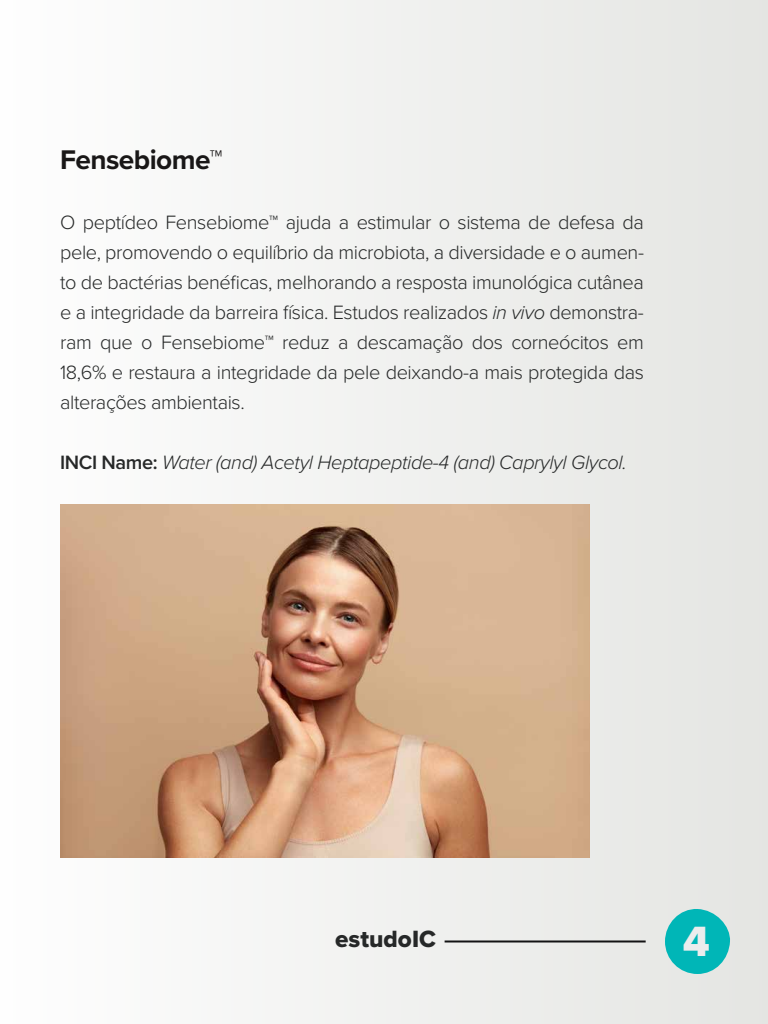
<style>
.page{position:relative;width:768px;height:1024px;background:#fff}
.page>*{position:absolute;margin:0;border:0;box-sizing:border-box;transform-origin:0 0}
.t1{font:43.9px "Proxima Nova Extrabld";color:#ebeded}
.t2{font:700 28px "Proxima Nova";letter-spacing:-.02em;color:#191717}
.t3{font:24.4px "Proxima Nova Extrabld";color:#262828}
.t4{font:300 20px/30px "Proxima Nova";letter-spacing:-.02em;color:#262828;text-align:justify}
.t5{font:italic 300 20px "Proxima Nova";letter-spacing:-.02em;color:#262828}
.s1{font-style:italic}
.s2{font-weight:600;font-style:normal}
</style>
<div class="page">
<div style="left:0;top:0;width:768px;height:1024px;background:linear-gradient(to right,#fefefe,#e4e5e2)"></div>
<svg style="left:665px;top:908px;width:66px;height:66px;background:#38c2c2"></svg>
<hr style="left:445px;top:940px;width:201px;height:2px;background:#131314">
<img style="left:60px;top:504px;width:530px;height:353px">
<h2 class="t2" style="left:60px;top:138px;width:164px">Fensebiome™</h2>
<p class="t4" style="left:60px;top:206px;width:585px">O peptídeo Fensebiome™ ajuda a estimular o sistema de defesa da pele, promovendo o equilíbrio da microbiota, a diversidade e o aumen&shy;to de bactérias benéficas, melhorando a resposta imunológica cutânea e a integridade da barreira física. Estudos realizados <span class="s1">in vivo</span> demonstra&shy;ram que o Fensebiome™ reduz a descamação dos corneócitos em 18,6% e restaura a integridade da pele deixando-a mais protegida das alterações ambientais.</p>
<p class="t5" style="left:60px;top:447px;width:568px"><span class="s2">INCI Name:</span> Water (and) Acetyl Heptapeptide-4 (and) Caprylyl Glycol.</p>
<p class="t3" style="left:335px;top:921px;width:102px">estudoIC</p>
<h1 class="t1" style="left:683px;top:909px;width:29px">4</h1>
</div>
